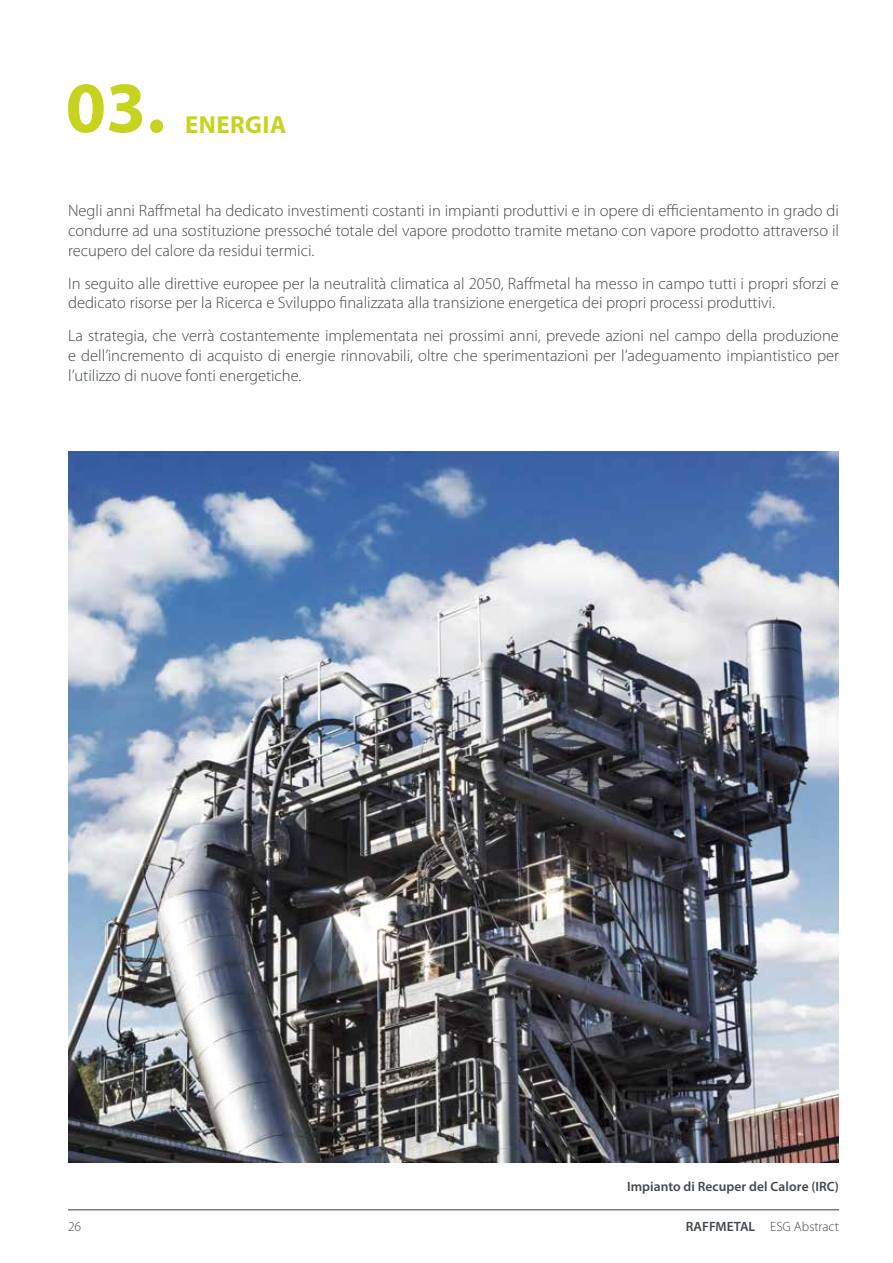
<style>
.page{position:relative;width:893px;height:1263px;background:#fff}
.page>*{position:absolute;margin:0;border:0;box-sizing:border-box;transform-origin:0 0}
.t1{font:700 24.75px "Myriad Pro";letter-spacing:.02em;color:#c6d420}
.t2{font:300 16.5px/19.8px "Myriad Pro";color:#42484e;text-align:justify}
.t3{font:600 13.5px "Myriad Pro";letter-spacing:.005em;color:#42484e}
.t4{font:300 13.5px "Myriad Pro";color:#42484e}
.s1{font-weight:600}
</style>
<div class="page">
<hr style="left:68px;top:1209px;width:771px;height:1px;background:#343841">
<img style="left:68px;top:452px;width:771px;height:711px">
<svg style="left:68px;top:84px;width:95px;height:49px"></svg>
<h1 class="t1" style="left:185px;top:109px;width:103px">ENERGIA</h1>
<p class="t2" style="left:68px;top:201px;width:772px">Negli anni Raffmetal ha dedicato investimenti costanti in impianti produttivi e in opere di efficientamento in grado di condurre ad una sostituzione pressoché totale del vapore prodotto tramite metano con vapore prodotto attraverso il recupero del calore da residui termici.</p>
<p class="t2" style="left:68px;top:274px;width:772px">In seguito alle direttive europee per la neutralità climatica al 2050, Raffmetal ha messo in campo tutti i propri sforzi e dedicato risorse per la Ricerca e Sviluppo finalizzata alla transizione energetica dei propri processi produttivi.</p>
<p class="t2" style="left:68px;top:326px;width:772px">La strategia, che verrà costantemente implementata nei prossimi anni, prevede azioni nel campo della produzione e dell’incremento di acquisto di energie rinnovabili, oltre che sperimentazioni per l’adeguamento impiantistico per l’utilizzo di nuove fonti energetiche.</p>
<p class="t3" style="left:627px;top:1177px;width:213px">Impianto di Recuper del Calore (IRC)</p>
<p class="t4" style="left:68px;top:1219px;width:15px">26</p>
<p class="t4" style="left:686px;top:1219px;width:155px"><span class="s1">RAFFMETAL</span> ESG Abstract</p>
</div>
